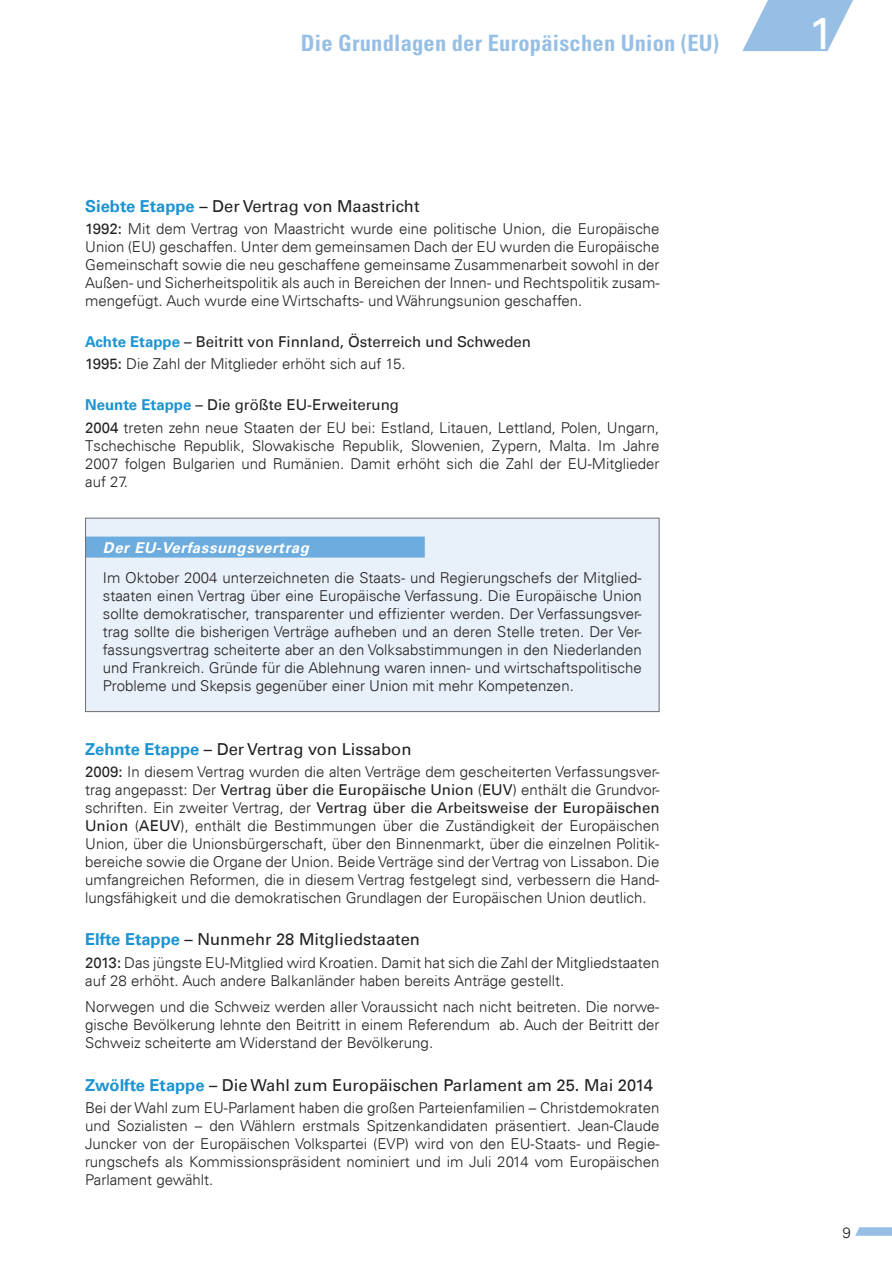
<style>
.page{position:relative;width:892px;height:1263px;background:#fff}
.page>*{position:absolute;margin:0;border:0;box-sizing:border-box;transform-origin:0 0}
.t1{font:45px "Univers Com 55 Roman";color:#fff}
.t2{font:700 condensed 22.5px "Univers LT Std";letter-spacing:.01em;color:#97bfe6}
.t3{font:16.5px "Univers Com 55 Roman";color:#231f20}
.t4{font:300 15px/18px "Univers Com 45";color:#231f20;text-align:justify}
.t5{font:15px "Univers Com 55 Roman";color:#231f20}
.t6{font:italic 700 15px "Univers Com 65";letter-spacing:.04em;color:#fff}
.s1{font-family:"Univers Com 65";font-weight:700;color:#1c94d2}
.s2{font-family:"Univers Com 55 Roman";font-weight:400}
.s3{font-family:"Univers Com 45";font-weight:300}
</style>
<div class="page">
<svg style="left:742px;top:0;width:111px;height:51px"></svg>
<svg style="left:855px;top:1227px;width:36px;height:8px"></svg>
<div style="left:85px;top:518px;width:574px;height:193px;background:#e8f1f9"></div>
<div style="left:86px;top:536px;width:339px;height:21px;background:#6dacde"></div>
<div style="left:85px;top:518px;width:574px;height:194px;border:1px solid #6c6d70"></div>
<h2 class="t2" style="left:301px;top:29px;width:419px">Die Grundlagen der Europäischen Union (EU)</h2>
<p class="t3" style="left:85px;top:196px;width:336px"><span class="s1">Siebte Etappe</span> – Der Vertrag von Maastricht</p>
<p class="t4" style="left:85px;top:220px;width:576px"><span class="s2">1992:</span> Mit dem Vertrag von Maastricht wurde eine politische Union, die Europäische Union (EU) geschaffen. Unter dem gemeinsamen Dach der EU wurden die Europäische Gemeinschaft sowie die neu geschaffene gemeinsame Zusammenarbeit sowohl in der Außen- und Sicherheitspolitik als auch in Bereichen der Innen- und Rechtspolitik zusam&shy;mengefügt. Auch wurde eine Wirtschafts- und Währungsunion geschaffen.</p>
<p class="t5" style="left:85px;top:333px;width:447px"><span class="s1">Achte Etappe</span> – Beitritt von Finnland, Österreich und Schweden</p>
<p class="t4" style="left:85px;top:355px;width:322px"><span class="s2">1995:</span> Die Zahl der Mitglieder erhöht sich auf 15.</p>
<p class="t5" style="left:85px;top:396px;width:315px"><span class="s1">Neunte Etappe</span> – Die größte EU-Erweiterung</p>
<p class="t4" style="left:85px;top:418px;width:576px"><span class="s2">2004</span> treten zehn neue Staaten der EU bei: Estland, Litauen, Lettland, Polen, Ungarn, Tschechische Republik, Slowakische Republik, Slowenien, Zypern, Malta. Im Jahre 2007 folgen Bulgarien und Rumänien. Damit erhöht sich die Zahl der EU-Mitglieder auf 27.</p>
<p class="t6" style="left:103px;top:538px;width:207px">Der EU-Verfassungsvertrag</p>
<p class="t4" style="left:103px;top:569px;width:540px">Im Oktober 2004 unterzeichneten die Staats- und Regierungschefs der Mitglied&shy;staaten einen Vertrag über eine Europäische Verfassung. Die Europäische Union sollte demokratischer, transparenter und effizienter werden. Der Verfassungsver&shy;trag sollte die bisherigen Verträge aufheben und an deren Stelle treten. Der Ver&shy;fassungsvertrag scheiterte aber an den Volksabstimmungen in den Niederlanden und Frankreich. Gründe für die Ablehnung waren innen- und wirtschaftspolitische Probleme und Skepsis gegenüber einer Union mit mehr Kompetenzen.</p>
<p class="t3" style="left:85px;top:739px;width:328px"><span class="s1">Zehnte Etappe</span> – Der Vertrag von Lissabon</p>
<p class="t4" style="left:85px;top:762px;width:576px"><span class="s2">2009:</span> In diesem Vertrag wurden die alten Verträge dem gescheiterten Verfassungsver&shy;trag angepasst: Der <span class="s2">Vertrag über die Europäische Union</span> (<span class="s2">EUV</span>) enthält die Grundvor-</p>
<p class="t5" style="left:85px;top:798px;width:576px"><span class="s3">schriften. Ein zweiter Vertrag, der</span> Vertrag über die Arbeitsweise der Europäischen</p>
<p class="t4" style="left:85px;top:816px;width:576px"><span class="s2">Union</span> (<span class="s2">AEUV</span>), enthält die Bestimmungen über die Zuständigkeit der Europäischen Union, über die Unionsbürgerschaft, über den Binnenmarkt, über die einzelnen Politik&shy;bereiche sowie die Organe der Union. Beide Verträge sind der Vertrag von Lissabon. Die umfangreichen Reformen, die in diesem Vertrag festgelegt sind, verbessern die Hand&shy;lungsfähigkeit und die demokratischen Grundlagen der Europäischen Union deutlich.</p>
<p class="t3" style="left:85px;top:929px;width:336px"><span class="s1">Elfte Etappe</span> – Nunmehr 28 Mitgliedstaaten</p>
<p class="t4" style="left:85px;top:953px;width:575px"><span class="s2">2013:</span> Das jüngste EU-Mitglied wird Kroatien. Damit hat sich die Zahl der Mitgliedstaaten auf 28 erhöht. Auch andere Balkanländer haben bereits Anträge gestellt.</p>
<p class="t4" style="left:85px;top:998px;width:575px">Norwegen und die Schweiz werden aller Voraussicht nach nicht beitreten. Die norwe&shy;gische Bevölkerung lehnte den Beitritt in einem Referendum ab. Auch der Beitritt der Schweiz scheiterte am Widerstand der Bevölkerung.</p>
<p class="t3" style="left:85px;top:1075px;width:569px"><span class="s1">Zwölfte Etappe</span> – Die Wahl zum Europäischen Parlament am 25. Mai 2014</p>
<p class="t4" style="left:85px;top:1098px;width:576px">Bei der Wahl zum EU-Parlament haben die großen Parteienfamilien – Christdemokraten und Sozialisten – den Wählern erstmals Spitzenkandidaten präsentiert. Jean-Claude Juncker von der Europäischen Volkspartei (EVP) wird von den EU-Staats- und Regie&shy;rungschefs als Kommissionspräsident nominiert und im Juli 2014 vom Europäischen Parlament gewählt.</p>
<h1 class="t1" style="left:808px;top:6px;width:27px">1</h1>
<p class="t4" style="left:842px;top:1223px;width:10px">9</p>
</div>
